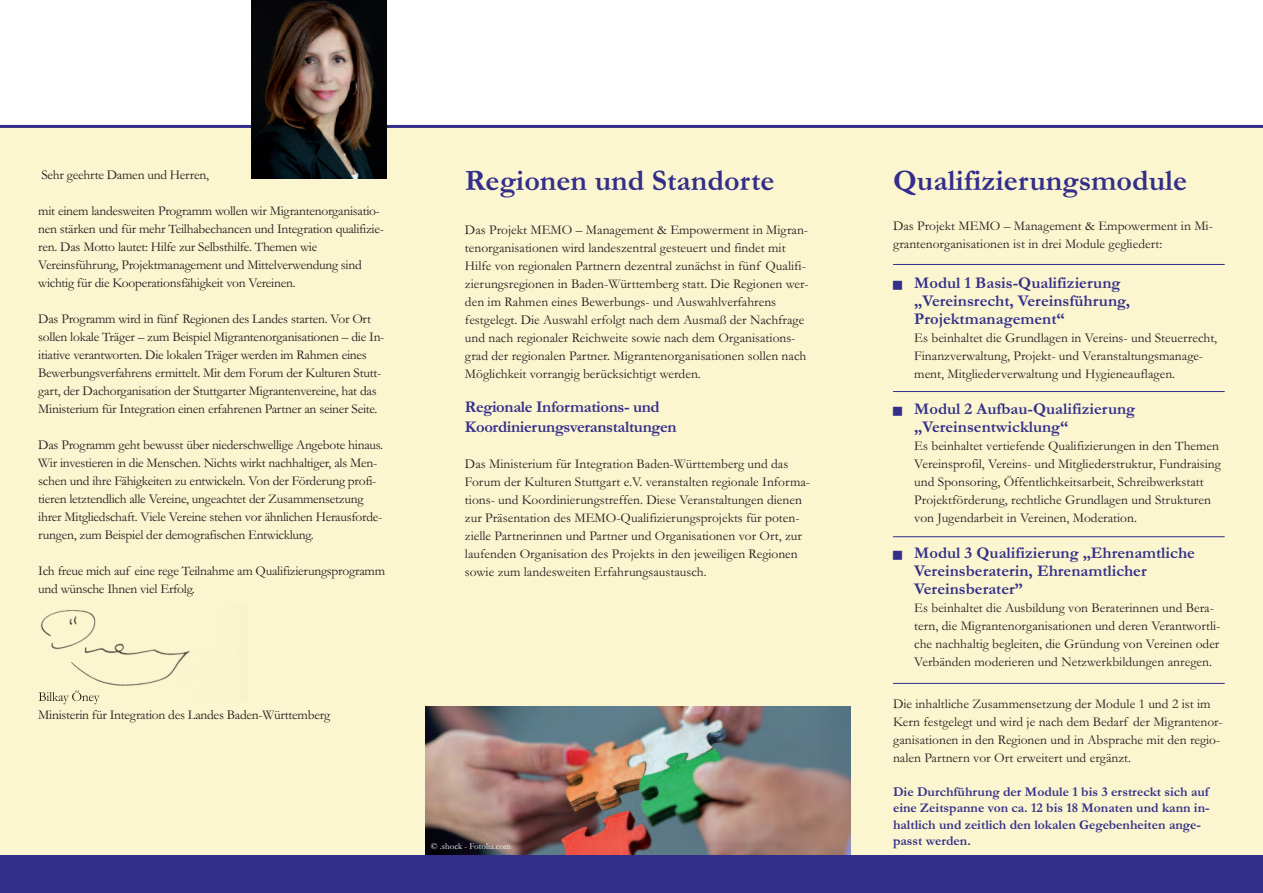
<style>
.page{position:relative;width:1263px;height:893px;background:#fff}
.page>*{position:absolute;margin:0;border:0;box-sizing:border-box;transform-origin:0 0}
.t1{font:700 30px "Garamond";color:#332e89}
.t2{font:700 16.5px/18px "Garamond";color:#332e89}
.t3{font:700 16.5px/19.8px "Garamond";letter-spacing:-.02em;color:#332e89}
.t4{font:13.5px/18px "Garamond";color:#231f20}
.t5{font:13.5px/18px "Garamond";letter-spacing:-.02em;color:#231f20}
.t6{font:700 13.5px/16.2px "Garamond";color:#332e89}
.t7{font:9px "Garamond";color:#fff}
</style>
<div class="page">
<div style="left:0;top:128px;width:1263px;height:765px;background:#fbf6cf"></div>
<hr style="left:0;top:125px;width:1263px;height:3px;background:#332e89">
<hr style="left:893px;top:391px;width:332px;height:1px;background:#332e89">
<hr style="left:893px;top:536px;width:332px;height:1px;background:#332e89">
<hr style="left:893px;top:683px;width:332px;height:1px;background:#332e89">
<hr style="left:893px;top:264px;width:332px;height:1px;background:#332e89">
<img style="left:252px;top:0;width:134px;height:179px">
<img style="left:426px;top:707px;width:424px;height:148px">
<img style="left:41px;top:610px;width:149px;height:92px">
<img style="left:38px;top:692px;width:20px;height:9px">
<div style="left:0;top:855px;width:1263px;height:38px;background:#332e89"></div>
<p class="t5" style="left:41px;top:165px;width:169px">Sehr geehrte Damen und Herren,</p>
<p class="t5" style="left:38px;top:201px;width:347px">mit einem landesweiten Programm wollen wir Migrantenorganisatio&shy;nen stärken und für mehr Teilhabechancen und Integration qualifizie&shy;ren. Das Motto lautet: Hilfe zur Selbsthilfe. Themen wie Vereinsführung, Projektmanagement und Mittelverwendung sind wichtig für die Kooperationsfähigkeit von Vereinen.</p>
<p class="t5" style="left:38px;top:309px;width:348px">Das Programm wird in fünf Regionen des Landes starten. Vor Ort sollen lokale Träger – zum Beispiel Migrantenorganisationen – die In&shy;itiative verantworten. Die lokalen Träger werden im Rahmen eines Bewerbungsverfahrens ermittelt. Mit dem Forum der Kulturen Stutt&shy;gart, der Dachorganisation der Stuttgarter Migrantenvereine, hat das Ministerium für Integration einen erfahrenen Partner an seiner Seite.</p>
<p class="t5" style="left:38px;top:435px;width:346px">Das Programm geht bewusst über niederschwellige Angebote hinaus.<br>Wir investieren in die Menschen. Nichts wirkt nachhaltiger, als Men&shy;schen und ihre Fähigkeiten zu entwickeln. Von der Förderung profi&shy;tieren letztendlich alle Vereine, ungeachtet der Zusammensetzung ihrer Mitgliedschaft. Viele Vereine stehen vor ähnlichen Herausforde&shy;rungen, zum Beispiel der demografischen Entwicklung.</p>
<p class="t5" style="left:38px;top:561px;width:348px">Ich freue mich auf eine rege Teilnahme am Qualifizierungsprogramm und wünsche Ihnen viel Erfolg.</p>
<p class="t5" style="left:38px;top:705px;width:293px">Ministerin für Integration des Landes Baden-Württemberg</p>
<h1 class="t1" style="left:465px;top:162px;width:311px">Regionen und Standorte</h1>
<p class="t4" style="left:465px;top:220px;width:345px">Das Projekt MEMO – Management &amp; Empowerment in Migran&shy;tenorganisationen wird landeszentral gesteuert und findet mit Hilfe von regionalen Partnern dezentral zunächst in fünf Qualifi&shy;zierungsregionen in Baden-Württemberg statt. Die Regionen wer&shy;den im Rahmen eines Bewerbungs- und Auswahlverfahrens festgelegt. Die Auswahl erfolgt nach dem Ausmaß der Nachfrage und nach regionaler Reichweite sowie nach dem Organisations&shy;grad der regionalen Partner. Migrantenorganisationen sollen nach Möglichkeit vorrangig berücksichtigt werden.</p>
<p class="t3" style="left:465px;top:397px;width:213px">Regionale Informations- und<br>Koordinierungsveranstaltungen</p>
<p class="t4" style="left:465px;top:454px;width:346px">Das Ministerium für Integration Baden-Württemberg und das Forum der Kulturen Stuttgart e.V. veranstalten regionale Informa&shy;tions- und Koordinierungstreffen. Diese Veranstaltungen dienen zur Präsentation des MEMO-Qualifizierungsprojekts für poten&shy;zielle Partnerinnen und Partner und Organisationen vor Ort, zur laufenden Organisation des Projekts in den jeweiligen Regionen sowie zum landesweiten Erfahrungsaustausch.</p>
<p class="t7" style="left:431px;top:841px;width:82px">© .shock - Fotolia.com</p>
<h1 class="t1" style="left:893px;top:162px;width:296px">Qualifizierungsmodule</h1>
<p class="t4" style="left:893px;top:216px;width:321px">Das Projekt MEMO – Management &amp; Empowerment in Mi&shy;grantenorganisationen ist in drei Module gegliedert:</p>
<p class="t2" style="left:914px;top:273px;width:217px">Modul 1 Basis-Qualifizierung „Vereinsrecht, Vereinsführung,<br>Projektmanagement“</p>
<p class="t4" style="left:914px;top:328px;width:304px">Es beinhaltet die Grundlagen in Vereins- und Steuerrecht,<br>Finanzverwaltung, Projekt- und Veranstaltungsmanage&shy;ment, Mitgliederverwaltung und Hygieneauflagen.</p>
<p class="t2" style="left:914px;top:399px;width:222px">Modul 2 Aufbau-Qualifizierung „Vereinsentwicklung“</p>
<p class="t4" style="left:914px;top:436px;width:308px">Es beinhaltet vertiefende Qualifizierungen in den Themen Vereinsprofil, Vereins- und Mitgliederstruktur, Fundraising und Sponsoring, Öffentlichkeitsarbeit, Schreibwerkstatt Projektförderung, rechtliche Grundlagen und Strukturen von Jugendarbeit in Vereinen, Moderation.</p>
<p class="t2" style="left:914px;top:543px;width:282px">Modul 3 Qualifizierung „Ehrenamtliche<br>Vereinsberaterin, Ehrenamtlicher<br>Vereinsberater”</p>
<p class="t4" style="left:914px;top:598px;width:308px">Es beinhaltet die Ausbildung von Beraterinnen und Bera&shy;tern, die Migrantenorganisationen und deren Verantwortli&shy;che nachhaltig begleiten, die Gründung von Vereinen oder Verbänden moderieren und Netzwerkbildungen anregen.</p>
<p class="t4" style="left:893px;top:694px;width:331px">Die inhaltliche Zusammensetzung der Module 1 und 2 ist im Kern festgelegt und wird je nach dem Bedarf der Migrantenor&shy;ganisationen in den Regionen und in Absprache mit den regio&shy;nalen Partnern vor Ort erweitert und ergänzt.</p>
<p class="t6" style="left:893px;top:783px;width:318px">Die Durchführung der Module 1 bis 3 erstreckt sich auf eine Zeitspanne von ca. 12 bis 18 Monaten und kann in&shy;haltlich und zeitlich den lokalen Gegebenheiten ange&shy;passt werden.</p>
</div>
